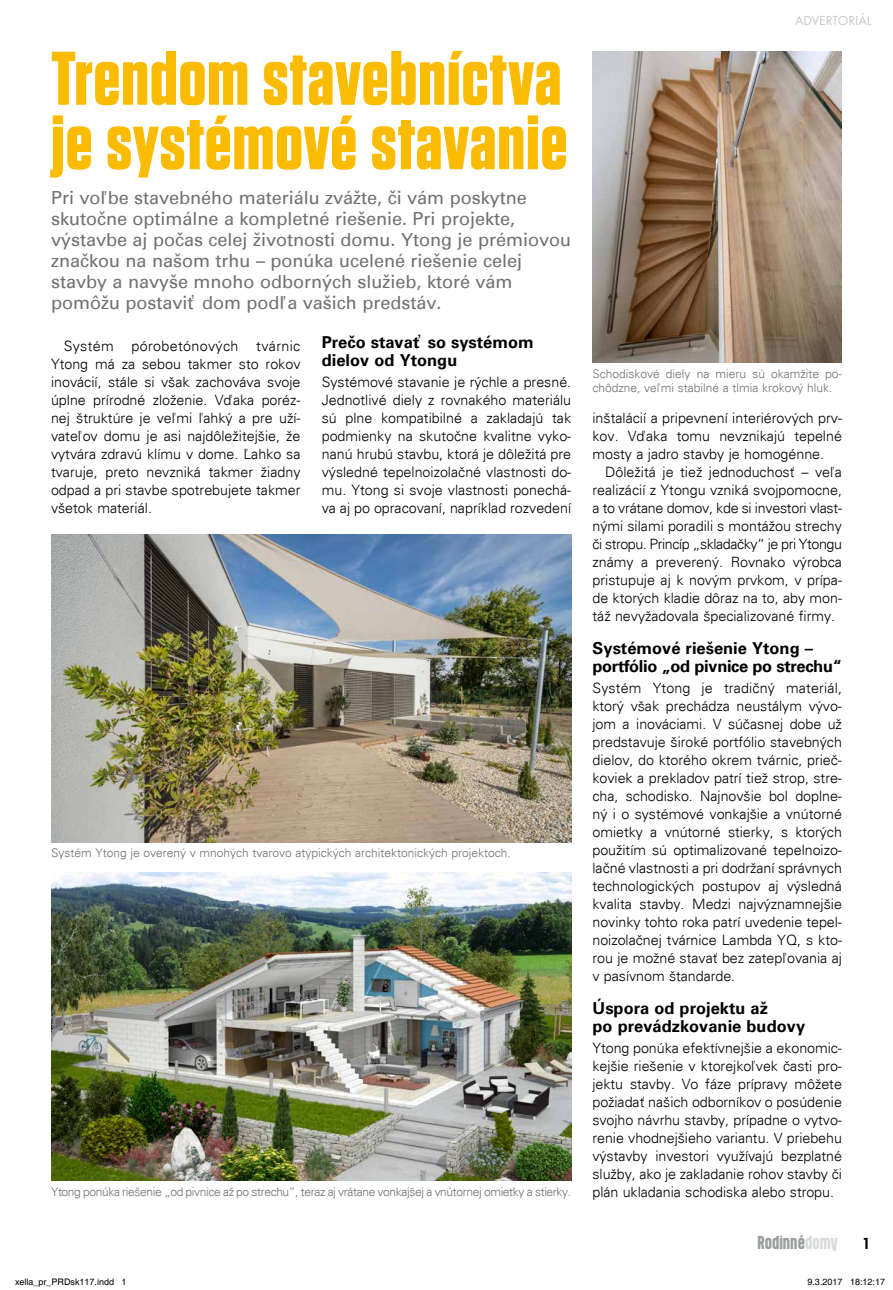
<style>
.page{position:relative;width:893px;height:1290px;background:#fff}
.page>*{position:absolute;margin:0;border:0;box-sizing:border-box;transform-origin:0 0}
.t1{font:700 75.75px/64.5px "Tungsten";letter-spacing:.01em;color:#fabb00}
.t2{font:18.75px "Header 14";color:#9c9e9f}
.t3{font:18px/21px "Univers";color:#707172}
.t4{font:700 16.5px/18px "Univers";color:#000}
.t5{font:700 16.5px/18px "Univers";letter-spacing:-.02em;color:#000}
.t6{font:600 16.5px "Futura TEE";color:#000}
.t7{font:300 14.25px/18px "Univers";color:#000;text-align:justify}
.t8{font:13.5px "Futura TEE";color:#c6c7c8}
.t9{font:300 12px/14.2px "Univers";color:#707172}
.t10{font:300 12px "Univers";letter-spacing:-.03em;color:#707172}
.t11{font:9px "Helvetica";color:#000}
.s1{color:#d9dadb}
</style>
<div class="page">
<img style="left:51px;top:534px;width:520px;height:309px">
<img style="left:592px;top:51px;width:250px;height:311px">
<img style="left:51px;top:873px;width:520px;height:308px">
<h1 class="t1" style="left:51px;top:48px;width:518px">Trendom stavebníctva je systémové stavanie</h1>
<p class="t3" style="left:51px;top:188px;width:522px">Pri voľbe stavebného materiálu zvážte, či vám poskytne skutočne optimálne a kompletné riešenie. Pri projekte, výstavbe aj počas celej životnosti domu. Ytong je prémiovou značkou na našom trhu – ponúka ucelené riešenie celej stavby a navyše mnoho odborných služieb, ktoré vám pomôžu postaviť dom podľa vašich predstáv.</p>
<p class="t7" style="left:51px;top:337px;width:251px;text-indent:13px">Systém pórobetónových tvárnic Ytong má za sebou takmer sto rokov inovácií, stále si však zachováva svoje úplne prírodné zloženie. Vďaka poréz&shy;nej štruktúre je veľmi ľahký a pre uží&shy;vateľov domu je asi najdôležitejšie, že vytvára zdravú klímu v dome. Ľahko sa tvaruje, preto nevzniká takmer žiadny odpad a pri stavbe spotrebujete takmer všetok materiál.</p>
<p class="t4" style="left:322px;top:334px;width:213px">Prečo stavať so systémom dielov od Ytongu</p>
<p class="t7" style="left:322px;top:373px;width:251px">Systémové stavanie je rýchle a presné.<br>Jednotlivé diely z rovnakého materiálu sú plne kompatibilné a zakladajú tak podmienky na skutočne kvalitne vyko&shy;nanú hrubú stavbu, ktorá je dôležitá pre výsledné tepelnoizolačné vlastnosti do&shy;mu. Ytong si svoje vlastnosti ponechá&shy;va aj po opracovaní, napríklad rozvedení</p>
<p class="t9" style="left:51px;top:846px;width:461px">Systém Ytong je overený v mnohých tvarovo atypických architektonických projektoch.</p>
<p class="t10" style="left:51px;top:1185px;width:522px">Ytong ponúka riešenie „od pivnice až po strechu“, teraz aj vrátane vonkajšej a vnútornej omietky a stierky.</p>
<p class="t8" style="left:795px;top:13px;width:78px">ADVERTORIÁL</p>
<p class="t9" style="left:592px;top:366px;width:251px">Schodiskové diely na mieru sú okamžite po&shy;chôdzne, veľmi stabilné a tlmia krokový hluk.</p>
<p class="t7" style="left:592px;top:409px;width:251px">inštalácií a pripevnení interiérových prv&shy;kov. Vďaka tomu nevznikajú tepelné mosty a jadro stavby je homogénne.</p>
<p class="t7" style="left:592px;top:463px;width:251px;text-indent:13px">Dôležitá je tiež jednoduchosť – veľa realizácií z Ytongu vzniká svojpomocne, a to vrátane domov, kde si investori vlast&shy;nými silami poradili s montážou strechy či stropu. Princíp „skladačky“ je pri Ytongu známy a preverený. Rovnako výrobca pristupuje aj k novým prvkom, v prípa&shy;de ktorých kladie dôraz na to, aby mon&shy;táž nevyžadovala špecializované firmy.</p>
<p class="t5" style="left:592px;top:640px;width:251px">Systémové riešenie Ytong – portfólio „od pivnice po strechu“</p>
<p class="t7" style="left:592px;top:679px;width:251px">Systém Ytong je tradičný materiál, ktorý však prechádza neustálym vývo&shy;jom a inováciami. V súčasnej dobe už predstavuje široké portfólio stavebných dielov, do ktorého okrem tvárnic, prieč&shy;koviek a prekladov patrí tiež strop, stre&shy;cha, schodisko. Najnovšie bol doplne&shy;ný i o systémové vonkajšie a vnútorné omietky a vnútorné stierky, s ktorých použitím sú optimalizované tepelnoizo&shy;lačné vlastnosti a pri dodržaní správnych technologických postupov aj výsledná kvalita stavby. Medzi najvýznamnejšie novinky tohto roka patrí uvedenie tepel&shy;noizolačnej tvárnice Lambda YQ, s kto&shy;rou je možné stavať bez zatepľovania aj v pasívnom štandarde.</p>
<p class="t4" style="left:592px;top:1000px;width:214px">Úspora od projektu až<br>po prevádzkovanie budovy</p>
<p class="t7" style="left:592px;top:1039px;width:251px">Ytong ponúka efektívnejšie a ekonomic&shy;kejšie riešenie v ktorejkoľvek časti pro&shy;jektu stavby. Vo fáze prípravy môžete požiadať našich odborníkov o posúdenie svojho návrhu stavby, prípadne o vytvo&shy;renie vhodnejšieho variantu. V priebehu výstavby investori využívajú bezplatné služby, ako je zakladanie rohov stavby či plán ukladania schodiska alebo stropu.</p>
<h2 class="t2" style="left:757px;top:1232px;width:82px">Rodinné<span class="s1">domy</span></h2>
<p class="t6" style="left:862px;top:1233px;width:11px">1</p>
<p class="t11" style="left:15px;top:1277px;width:113px">xella_pr_PRDsk117.indd 1</p>
<p class="t11" style="left:807px;top:1277px;width:79px">9.3.2017 18:12:17</p>
</div>
